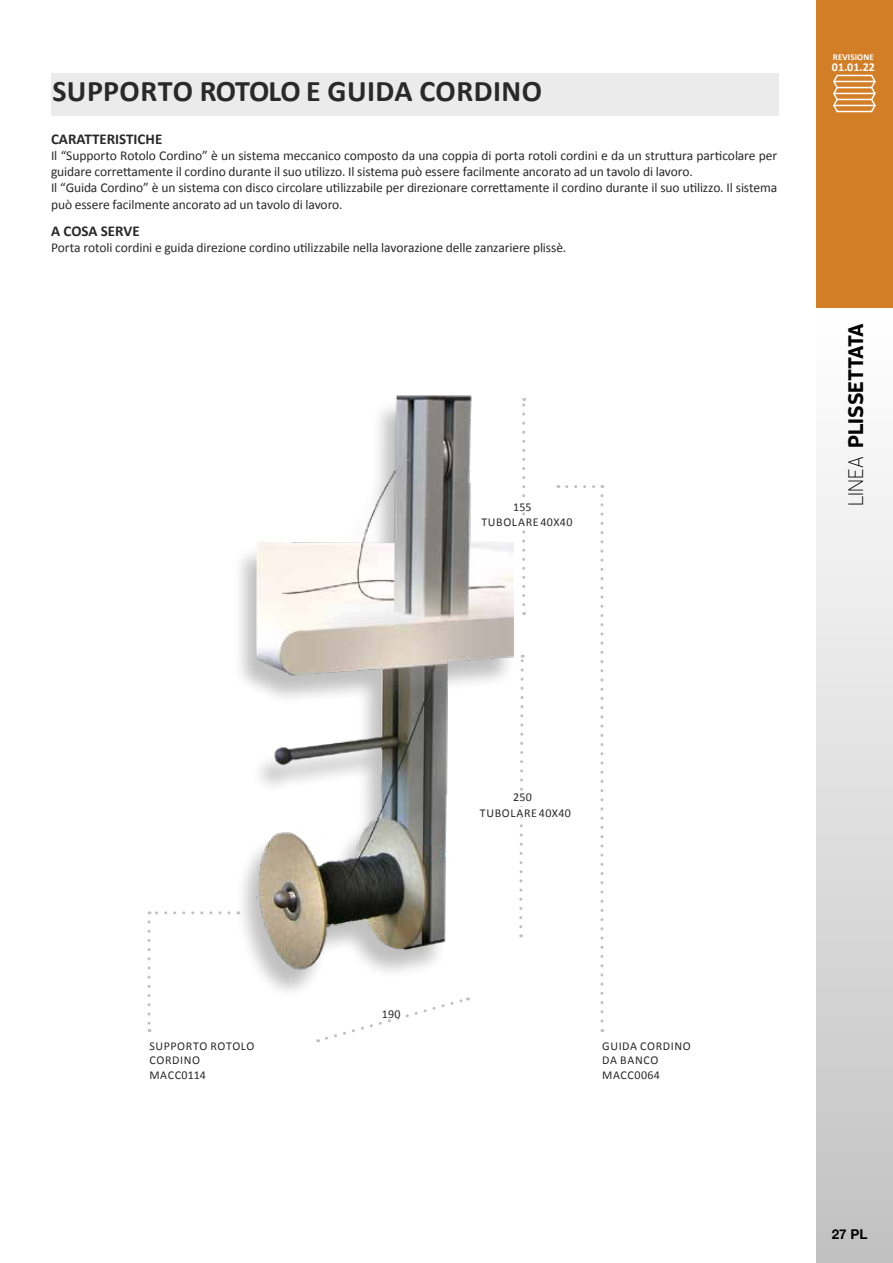
<style>
.page{position:relative;width:893px;height:1263px;background:#fff}
.page>*{position:absolute;margin:0;border:0;box-sizing:border-box;transform-origin:0 0}
.t1{font:700 30px "Calibri";letter-spacing:.015em;color:#292929}
.t2{font:700 21px "Enzo OT";color:#000}
.t3{font:700 15px "Calibri";color:#292929}
.t4{font:13.5px/16.2px "Calibri";letter-spacing:-.01em;color:#292929}
.t5{font:700 13.5px "Helvetica Neue";color:#000}
.t6{font:12px/14.4px "Calibri";letter-spacing:.045em;color:#292929}
.t7{font:700 12px "Calibri";color:#fff}
.t8{font:700 9px "Calibri";letter-spacing:.01em;color:#fff}
.s1{font-weight:300}
</style>
<div class="page">
<div style="left:816px;top:311px;width:77px;height:952px;background:linear-gradient(to bottom,#fff,#c2c2c2)"></div>
<div style="left:816px;top:0;width:77px;height:308px;background:#d27e26"></div>
<svg style="left:833px;top:74px;width:43px;height:39px"></svg>
<hr style="left:834px;top:105px;width:41px;height:1px;background:#fff">
<hr style="left:834px;top:93px;width:41px;height:1px;background:#fff">
<hr style="left:834px;top:81px;width:41px;height:1px;background:#fff">
<hr style="left:837px;top:87px;width:35px;height:1px;background:#fff">
<hr style="left:837px;top:99px;width:35px;height:1px;background:#fff">
<div style="left:51px;top:74px;width:727px;height:42px;background:#ebebeb"></div>
<div style="left:232px;top:399px;width:284px;height:601px;background:#000;opacity:.25"></div>
<img style="left:257px;top:395px;width:256px;height:594px">
<svg style="left:149px;top:911px;width:80px;height:3px"></svg>
<svg style="left:148px;top:922px;width:3px;height:110px"></svg>
<svg style="left:567px;top:485px;width:36px;height:3px"></svg>
<svg style="left:600px;top:496px;width:3px;height:536px"></svg>
<svg style="left:318px;top:996px;width:151px;height:46px"></svg>
<svg style="left:519px;top:655px;width:6px;height:282px"></svg>
<svg style="left:522px;top:398px;width:3px;height:207px"></svg>
<div style="left:513px;top:502px;width:35px;height:9px;background:#fff"></div>
<div style="left:513px;top:791px;width:35px;height:9px;background:#fff"></div>
<div style="left:382px;top:1008px;width:18px;height:9px;background:#fff"></div>
<div style="left:481px;top:517px;width:91px;height:9px;background:#fff"></div>
<div style="left:480px;top:808px;width:91px;height:9px;background:#fff"></div>
<h1 class="t1" style="left:52px;top:70px;width:491px">SUPPORTO ROTOLO E GUIDA CORDINO</h1>
<p class="t3" style="left:51px;top:128px;width:113px">CARATTERISTICHE</p>
<p class="t4" style="left:51px;top:147px;width:728px">Il “Supporto Rotolo Cordino” è un sistema meccanico composto da una coppia di porta rotoli cordini e da un struttura particolare per guidare correttamente il cordino durante il suo utilizzo. Il sistema può essere facilmente ancorato ad un tavolo di lavoro.<br>Il “Guida Cordino” è un sistema con disco circolare utilizzabile per direzionare correttamente il cordino durante il suo utilizzo. Il sistema può essere facilmente ancorato ad un tavolo di lavoro.</p>
<p class="t3" style="left:51px;top:220px;width:90px">A COSA SERVE</p>
<p class="t4" style="left:51px;top:239px;width:517px">Porta rotoli cordini e guida direzione cordino utilizzabile nella lavorazione delle zanzariere plissè.</p>
<p class="t6" style="left:513px;top:499px;width:20px">155</p>
<p class="t6" style="left:481px;top:515px;width:93px">TUBOLARE 40X40</p>
<p class="t8" style="left:833px;top:51px;width:42px">REVISIONE</p>
<p class="t7" style="left:832px;top:58px;width:44px">01.01.22</p>
<h2 class="t2" style="left:842px;top:506px;width:184px;rotate:-90deg"><span class="s1">LINEA</span> PLISSETTATA</h2>
<p class="t6" style="left:513px;top:789px;width:20px">250</p>
<p class="t6" style="left:382px;top:1006px;width:20px">190</p>
<p class="t6" style="left:480px;top:805px;width:93px">TUBOLARE 40X40</p>
<p class="t6" style="left:149px;top:1038px;width:107px">SUPPORTO ROTOLO<br>CORDINO<br>MACC0114</p>
<p class="t6" style="left:602px;top:1038px;width:90px">GUIDA CORDINO<br>DA BANCO<br>MACC0064</p>
<p class="t5" style="left:832px;top:1223px;width:37px">27 PL</p>
</div>
